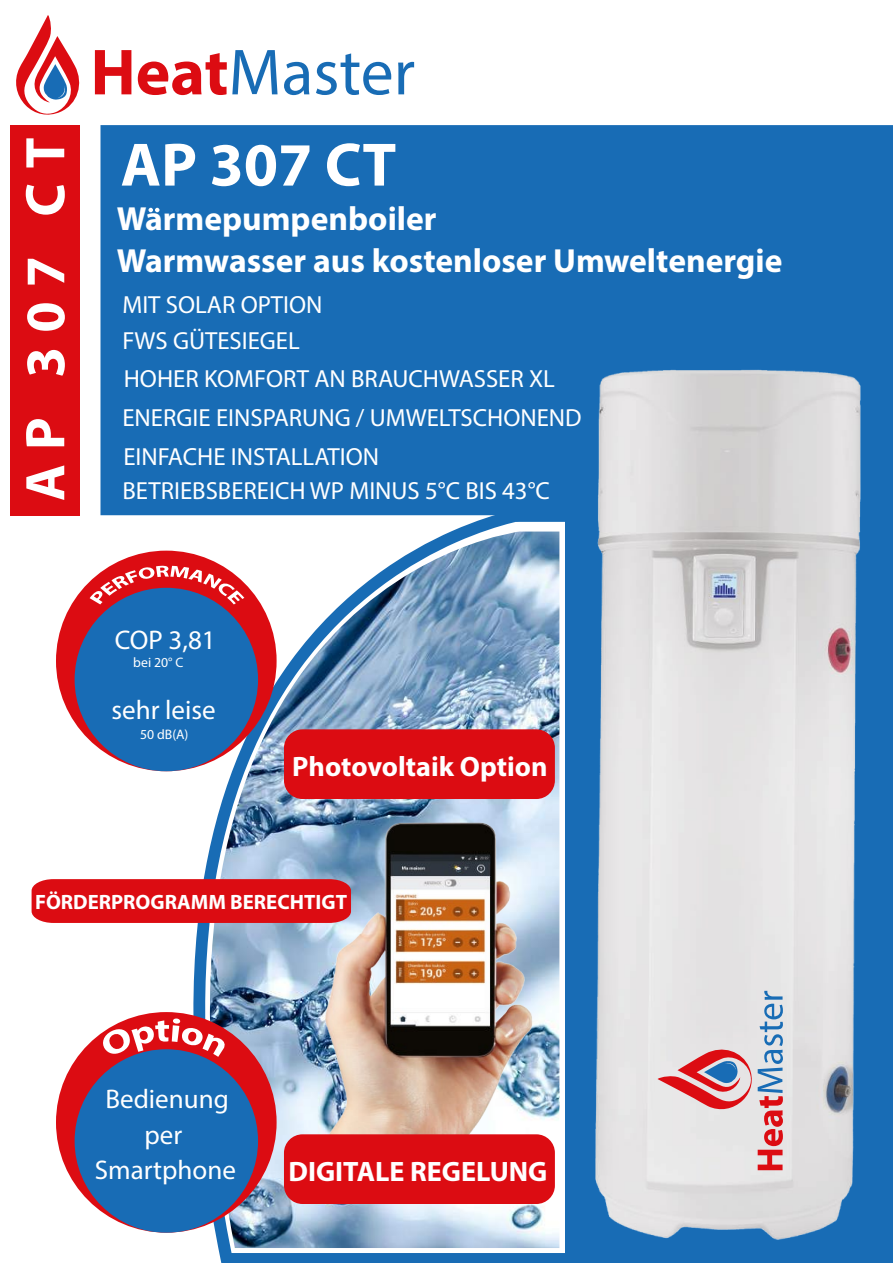
<style>
.page{position:relative;width:893px;height:1263px;background:#fff}
.page>*{position:absolute;margin:0;border:0;box-sizing:border-box;transform-origin:0 0}
.t1{font:700 61.8px "Myriad Pro";color:#fff}
.t2{font:700 56.25px "Myriad Pro";letter-spacing:.25em;color:#fff}
.t3{font:700 33.6px "Myriad Pro";color:#fff}
.t4{font:700 28.2px "Myriad Pro";color:#fff}
.t5{font:27px/35.4px "Myriad Pro";color:#fff;text-align:center}
.t6{font:24.75px/38.1px "Myriad Pro";color:#fff}
.t7{font:700 20.85px "Myriad Pro";color:#fff}
.t8{font:13.8px "Myriad Pro";color:#fff}
</style>
<div class="page">
<div style="left:100px;top:125px;width:793px;height:1089px;background:#186cb5"></div>
<div style="left:10px;top:125px;width:69px;height:390px;background:#dc0c12"></div>
<svg style="left:16px;top:15px;width:64px;height:100px"></svg>
<svg style="left:95px;top:50px;width:36px;height:44px"></svg>
<svg style="left:138px;top:50px;width:140px;height:45px"></svg>
<svg style="left:316px;top:53px;width:75px;height:42px"></svg>
<svg style="left:398px;top:62px;width:16px;height:32px"></svg>
<svg style="left:284px;top:62px;width:25px;height:33px"></svg>
<svg style="left:181px;top:505px;width:276px;height:758px"></svg>
<img style="left:106px;top:531px;width:351px;height:717px">
<div style="left:56px;top:551px;width:221px;height:220px;background:#dc0c12;border-radius:50%"></div>
<div style="left:284px;top:729px;width:271px;height:70px;background:#dc0c12;border-radius:19px"></div>
<div style="left:75px;top:588px;width:183px;height:183px;background:#186cb5;border-radius:50%"></div>
<div style="left:32px;top:879px;width:243px;height:44px;background:#dc0c12"></div>
<svg style="left:90px;top:566px;width:154px;height:38px"></svg>
<div style="left:56px;top:1012px;width:221px;height:221px;background:#dc0c12;border-radius:50%"></div>
<div style="left:75px;top:1049px;width:183px;height:184px;background:#186cb5;border-radius:50%"></div>
<svg style="left:148px;top:208px;width:11px;height:4px"></svg>
<svg style="left:101px;top:1018px;width:125px;height:39px"></svg>
<img style="left:275px;top:779px;width:182px;height:357px">
<div style="left:284px;top:1134px;width:271px;height:70px;background:#dc0c12;border-radius:19px"></div>
<img style="left:457px;top:317px;width:436px;height:946px">
<svg style="left:653px;top:991px;width:131px;height:179px;background:#d9c4c9"></svg>
<h2 class="t2" style="left:9px;top:501px;width:365px;rotate:-90deg">AP 307 CT</h2>
<h1 class="t1" style="left:121px;top:124px;width:277px">AP 307 CT</h1>
<h3 class="t3" style="left:117px;top:197px;width:321px">Warmepumpenboiler</h3>
<h3 class="t3" style="left:117px;top:239px;width:667px">Warmwasser aus kostenloser Umweltenergie</h3>
<p class="t6" style="left:122px;top:285px;width:461px">MIT SOLAR OPTION<br>FWS GÜTESIEGEL<br>HOHER KOMFORT AN BRAUCHWASSER XL<br>ENERGIE EINSPARUNG / UMWELTSCHONEND<br>EINFACHE INSTALLATION</p>
<p class="t6" style="left:122px;top:471px;width:429px">BETRIEBSBEREICH WP MINUS 5°C BIS 43°C</p>
<p class="t5" style="left:115px;top:621px;width:102px">COP 3,81</p>
<p class="t8" style="left:133px;top:654px;width:52px">bei 20° C</p>
<p class="t5" style="left:111px;top:692px;width:106px">sehr leise</p>
<p class="t8" style="left:140px;top:726px;width:50px">50 dB(A)</p>
<p class="t4" style="left:292px;top:748px;width:257px">Photovoltaik Option</p>
<p class="t7" style="left:35px;top:888px;width:314px">FÖRDERPROGRAMM BERECHTIGT</p>
<p class="t5" style="left:95px;top:1080px;width:143px">Bedienung per<br>Smartphone</p>
<p class="t4" style="left:288px;top:1153px;width:260px">DIGITALE REGELUNG</p>
</div>
